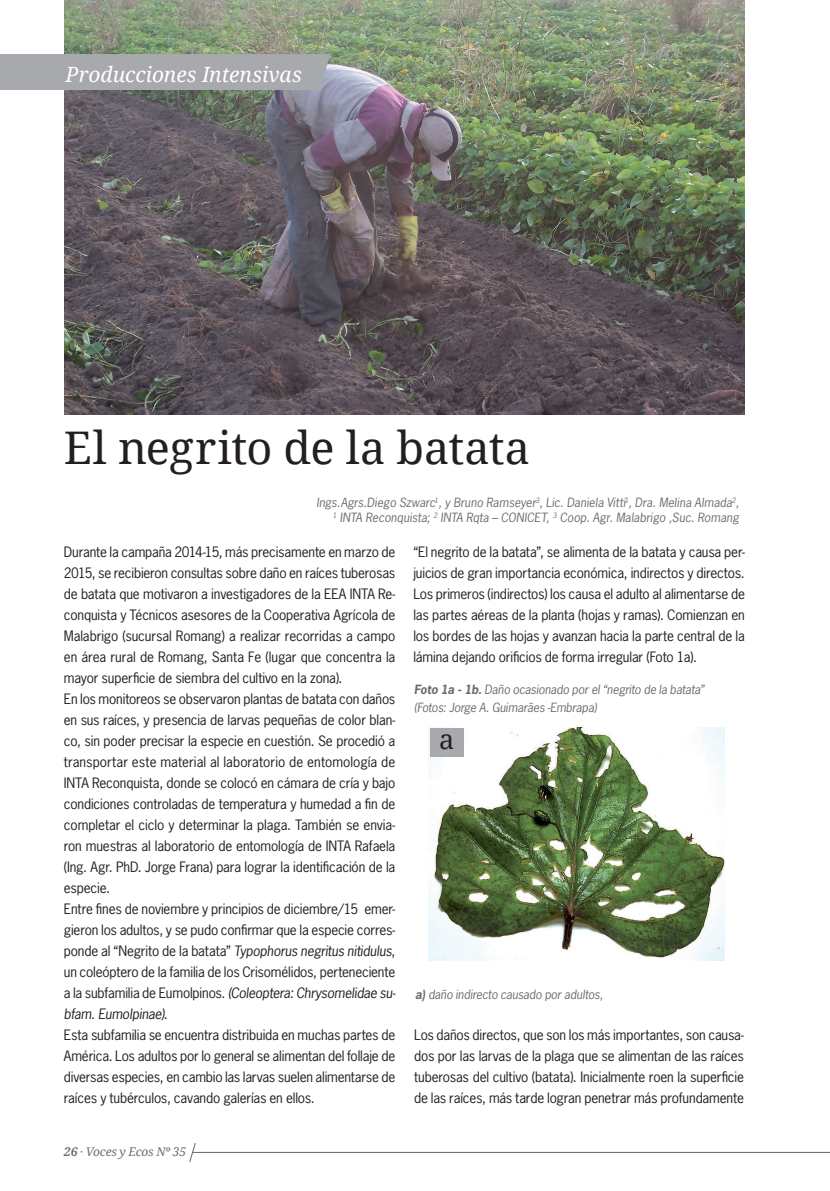
<style>
.page{position:relative;width:830px;height:1191px;background:#fff}
.page>*{position:absolute;margin:0;border:0;box-sizing:border-box;transform-origin:0 0}
.texto{font:45px "Droid Serif";letter-spacing:-.01em;color:#231f20}
.texto-2{font:27px "Droid Serif";color:#231f20}
.t1{font:italic 21px "Droid Serif";color:#fff}
.texto-3{font:13.5px/21px "News Gothic Std";letter-spacing:-.01em;color:#231f20;text-align:justify}
.texto-4{font:italic 12px "News Gothic Std";letter-spacing:-.005em;color:#6c6d70}
.t2{font:italic 12px "Droid Serif";letter-spacing:-.01em;color:#6c6d70}
.s1{font-style:italic}
.s2{font-weight:700}
</style>
<div class="page">
<hr style="left:192px;top:1151px;width:637px;height:2px;background:#6c6d70">
<svg style="left:189px;top:1143px;width:7px;height:19px"></svg>
<img style="left:64px;top:0;width:680px;height:414px">
<div style="left:0;top:54px;width:330px;height:36px;background:#a8a9ad"></div>
<img style="left:428px;top:727px;width:296px;height:234px">
<div style="left:430px;top:728px;width:33px;height:29px;background:#a8a9ad"></div>
<p class="t1" style="left:65px;top:62px;width:238px">Producciones Intensivas</p>
<p class="texto" style="left:64px;top:422px;width:467px">El negrito de la batata</p>
<p class="texto-4" style="left:316px;top:495px;width:424px">Ings.Agrs.Diego Szwarc<sup>1</sup>, y Bruno Ramseyer<sup>3</sup>, Lic. Daniela Vitti<sup>1</sup>, Dra. Melina Almada<sup>2</sup>,</p>
<p class="texto-4" style="left:332px;top:510px;width:408px"><sup>1</sup> INTA Reconquista; <sup>2</sup> INTA Rqta – CONICET, <sup>3</sup> Coop. Agr. Malabrigo ,Suc. Romang</p>
<p class="texto-3" style="left:64px;top:541px;width:333px">Durante la campaña 2014-15, más precisamente en marzo de 2015, se recibieron consultas sobre daño en raíces tuberosas de batata que motivaron a investigadores de la EEA INTA Re&shy;conquista y Técnicos asesores de la Cooperativa Agrícola de Malabrigo (sucursal Romang) a realizar recorridas a campo en área rural de Romang, Santa Fe (lugar que concentra la mayor superficie de siembra del cultivo en la zona).</p>
<p class="texto-3" style="left:64px;top:688px;width:333px">En los monitoreos se observaron plantas de batata con daños en sus raíces, y presencia de larvas pequeñas de color blan&shy;co, sin poder precisar la especie en cuestión. Se procedió a transportar este material al laboratorio de entomología de INTA Reconquista, donde se colocó en cámara de cría y bajo condiciones controladas de temperatura y humedad a fin de completar el ciclo y determinar la plaga. También se envia&shy;ron muestras al laboratorio de entomología de INTA Rafaela (Ing. Agr. PhD. Jorge Frana) para lograr la identificación de la especie.</p>
<p class="texto-3" style="left:64px;top:898px;width:333px">Entre fines de noviembre y principios de diciembre/15 emer&shy;gieron los adultos, y se pudo confirmar que la especie corres&shy;ponde al “Negrito de la batata” <span class="s1">Typophorus negritus nitidulus</span>, un coleóptero de la familia de los Crisomélidos, perteneciente a la subfamilia de Eumolpinos. <span class="s1">(Coleoptera: Chrysomelidae su&shy;bfam. Eumolpinae)</span>.</p>
<p class="texto-3" style="left:64px;top:1024px;width:333px">Esta subfamilia se encuentra distribuida en muchas partes de América. Los adultos por lo general se alimentan del follaje de diversas especies, en cambio las larvas suelen alimentarse de raíces y tubérculos, cavando galerías en ellos.</p>
<p class="t2" style="left:64px;top:1145px;width:124px"><span class="s2">26</span> · Voces y Ecos Nº 35</p>
<p class="texto-3" style="left:413px;top:541px;width:333px">“El negrito de la batata”, se alimenta de la batata y causa per&shy;juicios de gran importancia económica, indirectos y directos.<br>Los primeros (indirectos) los causa el adulto al alimentarse de las partes aéreas de la planta (hojas y ramas). Comienzan en los bordes de las hojas y avanzan hacia la parte central de la lámina dejando orificios de forma irregular (Foto 1a).</p>
<p class="texto-4" style="left:414px;top:681px;width:291px"><span class="s2">Foto 1a - 1b.</span> Daño ocasionado por el “negrito de la batata”</p>
<p class="texto-4" style="left:414px;top:699px;width:184px">(Fotos: Jorge A. Guimarães -Embrapa)</p>
<p class="texto-2" style="left:439px;top:724px;width:17px">a</p>
<p class="texto-4" style="left:415px;top:986px;width:189px"><span class="s2">a)</span> daño indirecto causado por adultos,</p>
<p class="texto-3" style="left:414px;top:1024px;width:331px">Los daños directos, que son los más importantes, son causa&shy;dos por las larvas de la plaga que se alimentan de las raíces tuberosas del cultivo (batata). Inicialmente roen la superficie de las raíces, más tarde logran penetrar más profundamente</p>
</div>
